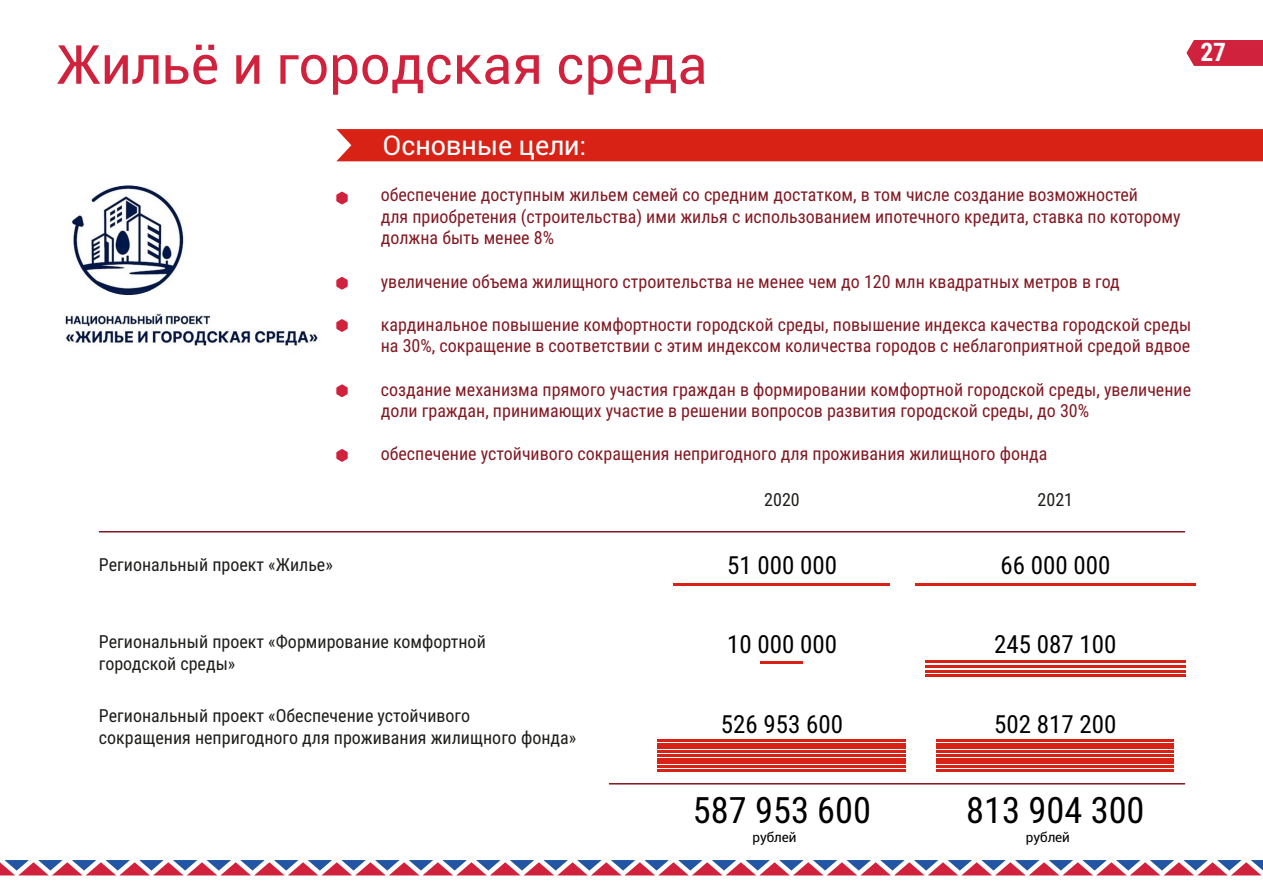
<style>
.page{position:relative;width:1263px;height:893px;background:#fff}
.page>*{position:absolute;margin:0;border:0;box-sizing:border-box;transform-origin:0 0}
.t1{font:54px "Roboto";color:#d0223c}
.t2{font:36.3px "Roboto Condensed";color:#000}
.t3{font:27px "Roboto";color:#fff}
.t4{font:700 25.5px "Roboto Condensed";color:#fff}
.t5{font:24.9px "Roboto Condensed";color:#000}
.t6{font:18px/21.6px "Roboto Condensed";color:#821822}
.t7{font:18px/21.6px "Roboto Condensed";color:#1d1d1b}
.t8{font:13.5px "Roboto";color:#000}
</style>
<div class="page">
<svg style="left:0;top:860px;width:1263px;height:15px"></svg>
<svg style="left:1187px;top:40px;width:76px;height:26px;background:#d22b44"></svg>
<div style="left:336px;top:129px;width:927px;height:32px;background:#d82215"></div>
<svg style="left:336px;top:277px;width:12px;height:13px"></svg>
<svg style="left:336px;top:319px;width:12px;height:13px"></svg>
<svg style="left:336px;top:384px;width:12px;height:13px"></svg>
<svg style="left:336px;top:449px;width:12px;height:13px"></svg>
<svg style="left:336px;top:192px;width:12px;height:12px"></svg>
<hr style="left:99px;top:531px;width:1086px;height:1px;background:#821822">
<hr style="left:609px;top:783px;width:576px;height:1px;background:#821822">
<img style="left:65px;top:313px;width:254px;height:33px">
<img style="left:72px;top:187px;width:112px;height:103px">
<hr style="left:673px;top:584px;width:217px;height:2px;background:#d82215">
<hr style="left:915px;top:584px;width:281px;height:2px;background:#d82215">
<hr style="left:925px;top:661px;width:260px;height:2px;background:#d82215">
<hr style="left:925px;top:670px;width:260px;height:2px;background:#d82215">
<hr style="left:925px;top:675px;width:260px;height:2px;background:#d82215">
<hr style="left:925px;top:665px;width:260px;height:2px;background:#d82215">
<hr style="left:761px;top:662px;width:42px;height:2px;background:#d82215">
<hr style="left:658px;top:739px;width:248px;height:3px;background:#d82215">
<hr style="left:658px;top:743px;width:248px;height:2px;background:#d82215">
<hr style="left:658px;top:747px;width:248px;height:2px;background:#d82215">
<hr style="left:658px;top:751px;width:248px;height:2px;background:#d82215">
<hr style="left:658px;top:754px;width:248px;height:2px;background:#d82215">
<hr style="left:658px;top:758px;width:248px;height:2px;background:#d82215">
<hr style="left:658px;top:762px;width:248px;height:2px;background:#d82215">
<hr style="left:658px;top:765px;width:248px;height:3px;background:#d82215">
<hr style="left:658px;top:769px;width:248px;height:2px;background:#d82215">
<hr style="left:937px;top:739px;width:237px;height:3px;background:#d82215">
<hr style="left:937px;top:743px;width:237px;height:2px;background:#d82215">
<hr style="left:937px;top:747px;width:237px;height:2px;background:#d82215">
<hr style="left:937px;top:751px;width:237px;height:2px;background:#d82215">
<hr style="left:937px;top:754px;width:237px;height:2px;background:#d82215">
<hr style="left:937px;top:758px;width:237px;height:2px;background:#d82215">
<hr style="left:937px;top:762px;width:237px;height:2px;background:#d82215">
<hr style="left:937px;top:765px;width:237px;height:3px;background:#d82215">
<hr style="left:937px;top:769px;width:237px;height:2px;background:#d82215">
<h1 class="t1" style="left:56px;top:27px;width:652px">Жильё и городская среда</h1>
<h3 class="t4" style="left:1200px;top:35px;width:27px">1427</h3>
<h3 class="t3" style="left:383px;top:126px;width:205px">Основные цели:</h3>
<p class="t6" style="left:381px;top:183px;width:801px">обеспечение доступным жильем семей со средним достатком, в том числе создание возможностей<br>для приобретения (строительства) ими жилья с использованием ипотечного кредита, ставка по которому должна быть менее 8%</p>
<p class="t6" style="left:381px;top:270px;width:740px">увеличение объема жилищного строительства не менее чем до 120 млн квадратных метров в год</p>
<p class="t6" style="left:381px;top:313px;width:812px">кардинальное повышение комфортности городской среды, повышение индекса качества городской среды на 30%, сокращение в соответствии с этим индексом количества городов с неблагоприятной средой вдвое</p>
<p class="t6" style="left:381px;top:378px;width:812px">создание механизма прямого участия граждан в формировании комфортной городской среды, увеличение доли граждан, принимающих участие в решении вопросов развития городской среды, до 30%</p>
<p class="t6" style="left:381px;top:443px;width:668px">обеспечение устойчивого сокращения непригодного для проживания жилищного фонда</p>
<p class="t7" style="left:764px;top:488px;width:37px">2020</p>
<p class="t7" style="left:1037px;top:488px;width:37px">2021</p>
<p class="t7" style="left:99px;top:553px;width:235px">Региональный проект «Жилье»</p>
<h3 class="t5" style="left:727px;top:548px;width:112px">51 000 000</h3>
<h3 class="t5" style="left:1000px;top:548px;width:111px">66 000 000</h3>
<p class="t7" style="left:99px;top:630px;width:388px">Региональный проект «Формирование комфортной городской среды»</p>
<p class="t7" style="left:99px;top:704px;width:479px">Региональный проект «Обеспечение устойчивого<br>сокращения непригодного для проживания жилищного фонда»</p>
<h3 class="t5" style="left:727px;top:627px;width:112px">10 000 000</h3>
<h3 class="t5" style="left:994px;top:627px;width:124px">245 087 100</h3>
<h3 class="t5" style="left:721px;top:707px;width:124px">526 953 600</h3>
<h3 class="t5" style="left:994px;top:707px;width:124px">502 817 200</h3>
<h2 class="t2" style="left:693px;top:785px;width:180px">587 953 600</h2>
<p class="t8" style="left:752px;top:827px;width:46px">рублей</p>
<h2 class="t2" style="left:966px;top:785px;width:180px">813 904 300</h2>
<p class="t8" style="left:1026px;top:827px;width:46px">рублей</p>
</div>
